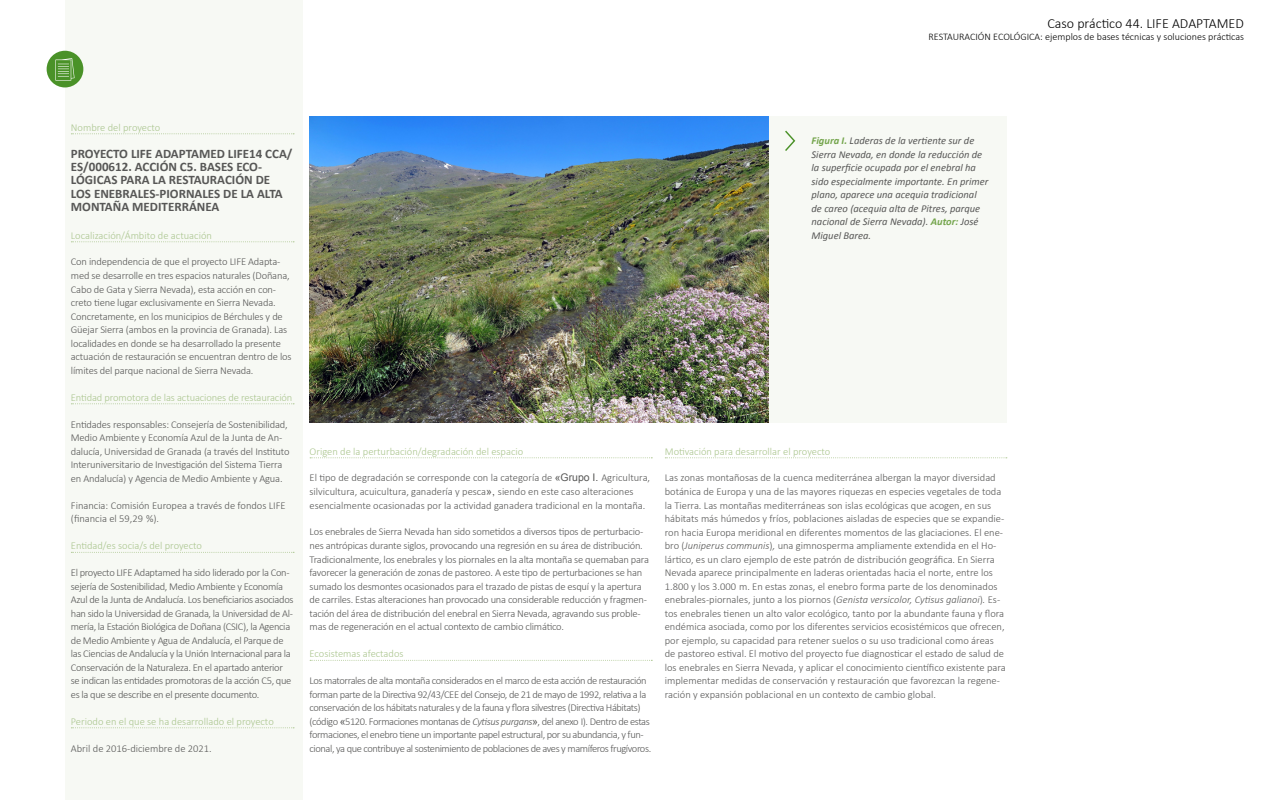
<style>
.page{position:relative;width:1280px;height:800px;background:#fff}
.page>*{position:absolute;margin:0;border:0;box-sizing:border-box;transform-origin:0 0}
.t1{font:300 14px "Calibri";color:#000}
.t2{font:700 13px/13.5px "Calibri";color:#575756}
.t3{font:300 10.5px/13.5px "Calibri";letter-spacing:-.015em;color:#575756}
.t4{font:300 10.5px/13.5px "Calibri";letter-spacing:-.04em;color:#575756}
.t5{font:300 10.5px "Calibri";color:#aac58e}
.t6{font:italic 10.5px/13.5px "Calibri";color:#575756}
.t7{font:300 10.1px "Calibri";color:#000}
.s1{font-weight:700;color:#74a54c}
.s2{font-family:"Arial";font-weight:400}
.s3{font-style:italic}
</style>
<div class="page">
<div style="left:65px;top:0;width:237px;height:800px;background:#f7f9f4"></div>
<div style="left:47px;top:51px;width:36px;height:36px;background:#4a9228;border-radius:50%"></div>
<svg style="left:55px;top:58px;width:20px;height:23px"></svg>
<svg style="left:71px;top:133px;width:223px;height:1px"></svg>
<svg style="left:71px;top:241px;width:223px;height:1px"></svg>
<svg style="left:71px;top:403px;width:223px;height:1px"></svg>
<svg style="left:71px;top:552px;width:223px;height:1px"></svg>
<svg style="left:71px;top:727px;width:223px;height:1px"></svg>
<svg style="left:310px;top:457px;width:342px;height:1px"></svg>
<svg style="left:310px;top:660px;width:342px;height:1px"></svg>
<div style="left:666px;top:116px;width:341px;height:307px;background:#f7f9f4"></div>
<img style="left:310px;top:116px;width:459px;height:307px">
<svg style="left:665px;top:457px;width:342px;height:1px"></svg>
<svg style="left:785px;top:131px;width:10px;height:20px"></svg>
<h1 class="t1" style="left:1047px;top:14px;width:198px">Caso práctico 44. LIFE ADAPTAMED</h1>
<p class="t7" style="left:928px;top:30px;width:317px">RESTAURACIÓN ECOLÓGICA: ejemplos de bases técnicas y soluciones prácticas</p>
<p class="t5" style="left:71px;top:121px;width:91px">Nombre del proyecto</p>
<p class="t2" style="left:71px;top:146px;width:223px">PROYECTO LIFE ADAPTAMED LIFE14 CCA/<br>ES/000612. ACCIÓN C5. BASES ECO-<br>LÓGICAS PARA LA RESTAURACIÓN DE<br>LOS ENEBRALES-PIORNALES DE LA ALTA<br>MONTAÑA MEDITERRÁNEA</p>
<p class="t5" style="left:71px;top:229px;width:143px">Localización/Ámbito de actuación</p>
<p class="t3" style="left:71px;top:255px;width:222px">Con independencia de que el proyecto LIFE Adapta&shy;med se desarrolle en tres espacios naturales (Doñana, Cabo de Gata y Sierra Nevada), esta acción en con&shy;creto tiene lugar exclusivamente en Sierra Nevada.<br>Concretamente, en los municipios de Bérchules y de Güejar Sierra (ambos en la provincia de Granada). Las localidades en donde se ha desarrollado la presente actuación de restauración se encuentran dentro de los límites del parque nacional de Sierra Nevada.</p>
<p class="t5" style="left:71px;top:391px;width:223px">Entidad promotora de las actuaciones de restauración</p>
<p class="t3" style="left:71px;top:417px;width:220px">Entidades responsables: Consejería de Sostenibilidad, Medio Ambiente y Economía Azul de la Junta de An&shy;dalucía, Universidad de Granada (a través del Instituto Interuniversitario de Investigación del Sistema Tierra en Andalucía) y Agencia de Medio Ambiente y Agua.</p>
<p class="t3" style="left:71px;top:498px;width:216px">Financia: Comisión Europea a través de fondos LIFE (financia el 59,29 %).</p>
<p class="t5" style="left:71px;top:539px;width:133px">Entidad/es socia/s del proyecto</p>
<p class="t3" style="left:71px;top:566px;width:224px">El proyecto LIFE Adaptamed ha sido liderado por la Con&shy;sejería de Sostenibilidad, Medio Ambiente y Economía Azul de la Junta de Andalucía. Los beneficiarios asociados han sido la Universidad de Granada, la Universidad de Al&shy;mería, la Estación Biológica de Doñana (CSIC), la Agencia de Medio Ambiente y Agua de Andalucía, el Parque de las Ciencias de Andalucía y la Unión Internacional para la Conservación de la Naturaleza. En el apartado anterior se indican las entidades promotoras de la acción C5, que es la que se describe en el presente documento.</p>
<p class="t5" style="left:71px;top:715px;width:204px">Periodo en el que se ha desarrollado el proyecto</p>
<p class="t3" style="left:71px;top:741px;width:142px">Abril de 2016-diciembre de 2021.</p>
<p class="t6" style="left:812px;top:133px;width:178px"><span class="s1">Figura I.</span> Laderas de la vertiente sur de Sierra Nevada, en donde la reducción de la superficie ocupada por el enebral ha sido especialmente importante. En primer plano, aparece una acequia tradicional de careo (acequia alta de Pitres, parque nacional de Sierra Nevada). <span class="s1">Autor:</span> José Miguel Barea.</p>
<p class="t5" style="left:310px;top:445px;width:215px">Origen de la perturbación/degradación del espacio</p>
<p class="t3" style="left:310px;top:471px;width:342px">El tipo de degradación se corresponde con la categoría de <span class="s2">«Grupo I.</span> Agricultura, silvicultura, acuicultura, ganadería y pesca<span class="s2">»,</span> siendo en este caso alteraciones esencialmente ocasionadas por la actividad ganadera tradicional en la montaña.</p>
<p class="t3" style="left:310px;top:525px;width:341px">Los enebrales de Sierra Nevada han sido sometidos a diversos tipos de perturbacio&shy;nes antrópicas durante siglos, provocando una regresión en su área de distribución.<br>Tradicionalmente, los enebrales y los piornales en la alta montaña se quemaban para favorecer la generación de zonas de pastoreo. A este tipo de perturbaciones se han sumado los desmontes ocasionados para el trazado de pistas de esquí y la apertura de carriles. Estas alteraciones han provocado una considerable reducción y fragmen&shy;tación del área de distribución del enebral en Sierra Nevada, agravando sus proble&shy;mas de regeneración en el actual contexto de cambio climático.</p>
<p class="t5" style="left:310px;top:647px;width:95px">Ecosistemas afectados</p>
<p class="t4" style="left:310px;top:674px;width:343px">Los matorrales de alta montaña considerados en el marco de esta acción de restauración forman parte de la Directiva 92/43/CEE del Consejo, de 21 de mayo de 1992, relativa a la conservación de los hábitats naturales y de la fauna y flora silvestres (Directiva Hábitats) (código <span class="s2">«</span>5120. Formaciones montanas de <span class="s3">Cytisus purgans</span><span class="s2">»</span>, del anexo I). Dentro de estas formaciones, el enebro tiene un importante papel estructural, por su abundancia, y fun&shy;cional, ya que contribuye al sostenimiento de poblaciones de aves y mamíferos frugívoros.</p>
<p class="t5" style="left:665px;top:445px;width:167px">Motivación para desarrollar el proyecto</p>
<p class="t3" style="left:665px;top:471px;width:343px">Las zonas montañosas de la cuenca mediterránea albergan la mayor diversidad botánica de Europa y una de las mayores riquezas en especies vegetales de toda la Tierra. Las montañas mediterráneas son islas ecológicas que acogen, en sus hábitats más húmedos y fríos, poblaciones aisladas de especies que se expandie&shy;ron hacia Europa meridional en diferentes momentos de las glaciaciones. El ene&shy;bro (<span class="s3">Juniperus communis</span>)<span class="s3">,</span> una gimnosperma ampliamente extendida en el Ho&shy;lártico, es un claro ejemplo de este patrón de distribución geográfica. En Sierra Nevada aparece principalmente en laderas orientadas hacia el norte, entre los 1.800 y los 3.000 m. En estas zonas, el enebro forma parte de los denominados enebrales-piornales, junto a los piornos (<span class="s3">Genista versicolor, Cytisus galianoi</span>)<span class="s3">.</span> Es&shy;tos enebrales tienen un alto valor ecológico, tanto por la abundante fauna y flora endémica asociada, como por los diferentes servicios ecosistémicos que ofrecen, por ejemplo, su capacidad para retener suelos o su uso tradicional como áreas de pastoreo estival. El motivo del proyecto fue diagnosticar el estado de salud de los enebrales en Sierra Nevada, y aplicar el conocimiento científico existente para implementar medidas de conservación y restauración que favorezcan la regene&shy;ración y expansión poblacional en un contexto de cambio global.</p>
</div>
